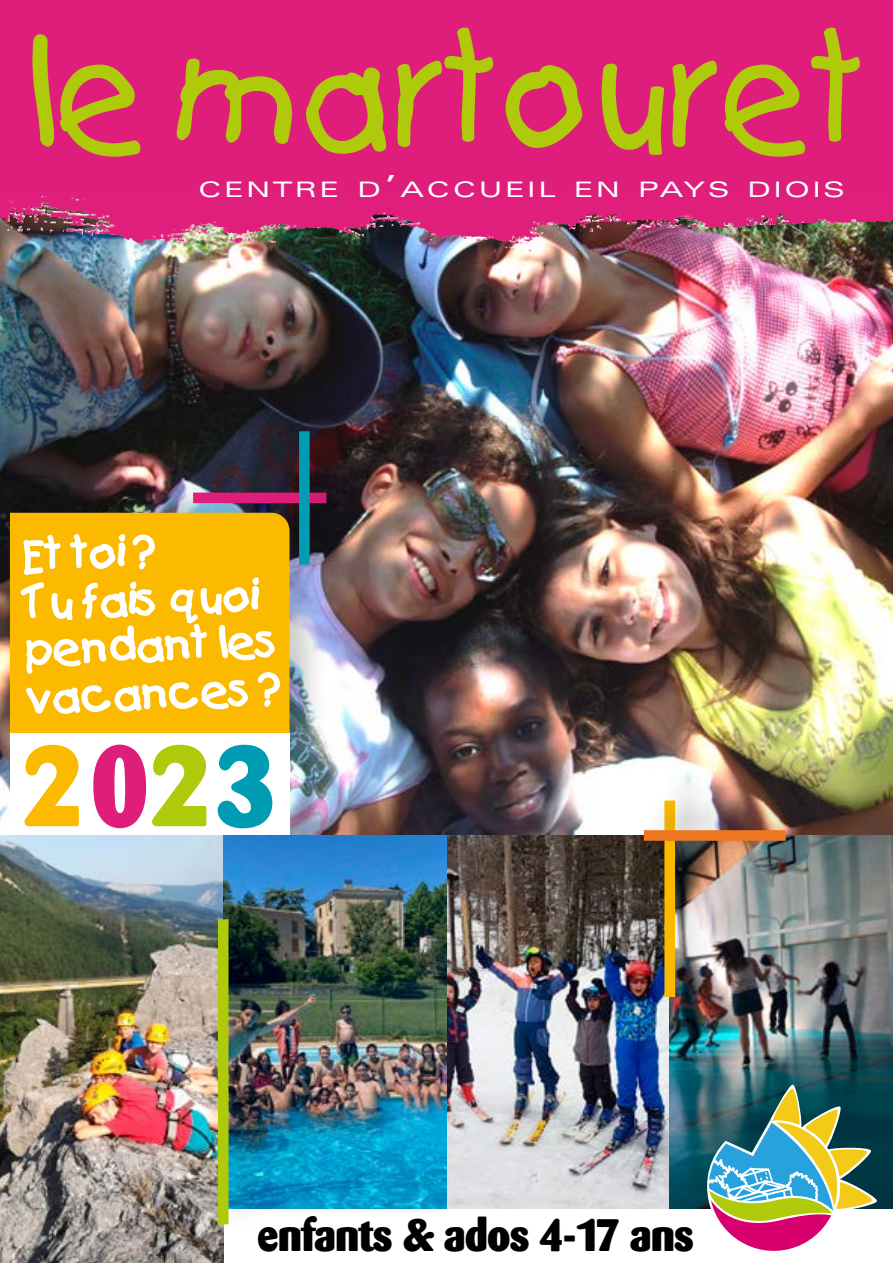
<style>
.page{position:relative;width:893px;height:1263px;background:#fff}
.page>*{position:absolute;margin:0;border:0;box-sizing:border-box;transform-origin:0 0}
.t1{font:148.05px "Kids";color:#afca0b;scale:.9 1}
.t2{font:800 112.5px "Barmeno";color:#fbba00}
.t3{font:800 45px "Barmeno";letter-spacing:-.02em;color:#000}
.t4{font:expanded 21.3px "Univers LT Std";letter-spacing:.1em;color:#fff;scale:1.25 1}
.s1{font-size:30.45px}
.s2{color:#df1e7c}
.s3{color:#afca0b}
.s4{color:#009cb4}
</style>
<div class="page">
<img style="left:0;top:192px;width:893px;height:643px">
<div style="left:3px;top:476px;width:327px;height:275px;background:#000;opacity:.2"></div>
<div style="left:10px;top:513px;width:279px;height:220px;background:#fbba00"></div>
<div style="left:26px;top:715px;width:250px;height:18px;background:#fbba00"></div>
<svg style="left:20px;top:459px;width:259px;height:256px"></svg>
<div style="left:10px;top:733px;width:279px;height:147px;background:#fff"></div>
<div style="left:0;top:0;width:893px;height:189px;background:#df1e7c"></div>
<img style="left:0;top:835px;width:223px;height:428px">
<img style="left:223px;top:835px;width:670px;height:374px">
<svg style="left:703px;top:1083px;width:188px;height:168px"></svg>
<div style="left:657px;top:764px;width:58px;height:242px;background:#000;opacity:.2"></div>
<div style="left:664px;top:800px;width:11px;height:197px;background:#fbba00"></div>
<div style="left:187px;top:455px;width:178px;height:59px;background:#000;opacity:.2"></div>
<div style="left:193px;top:493px;width:133px;height:10px;background:#df1e7c"></div>
<div style="left:210px;top:883px;width:59px;height:351px;background:#000;opacity:.2"></div>
<div style="left:218px;top:919px;width:11px;height:305px;background:#afca0b"></div>
<div style="left:292px;top:395px;width:58px;height:179px;background:#000;opacity:.2"></div>
<div style="left:299px;top:431px;width:11px;height:133px;background:#009cb4"></div>
<div style="left:637px;top:793px;width:188px;height:58px;background:#000;opacity:.2"></div>
<div style="left:644px;top:830px;width:142px;height:11px;background:#ee7721"></div>
<h1 class="t1" style="left:26px;top:2px;width:936px">le martouret</h1>
<p class="t4" style="left:198px;top:177px;width:519px">CENTRE D<span class="s1">’</span>ACCUEIL EN PAYS DIOIS</p>
<h2 class="t2" style="left:23px;top:717px;width:256px">2<span class="s2">0</span><span class="s3">2</span><span class="s4">3</span></h2>
<h3 class="t3" style="left:257px;top:1207px;width:438px">enfants &amp; ados 4-17 ans</h3>
</div>
